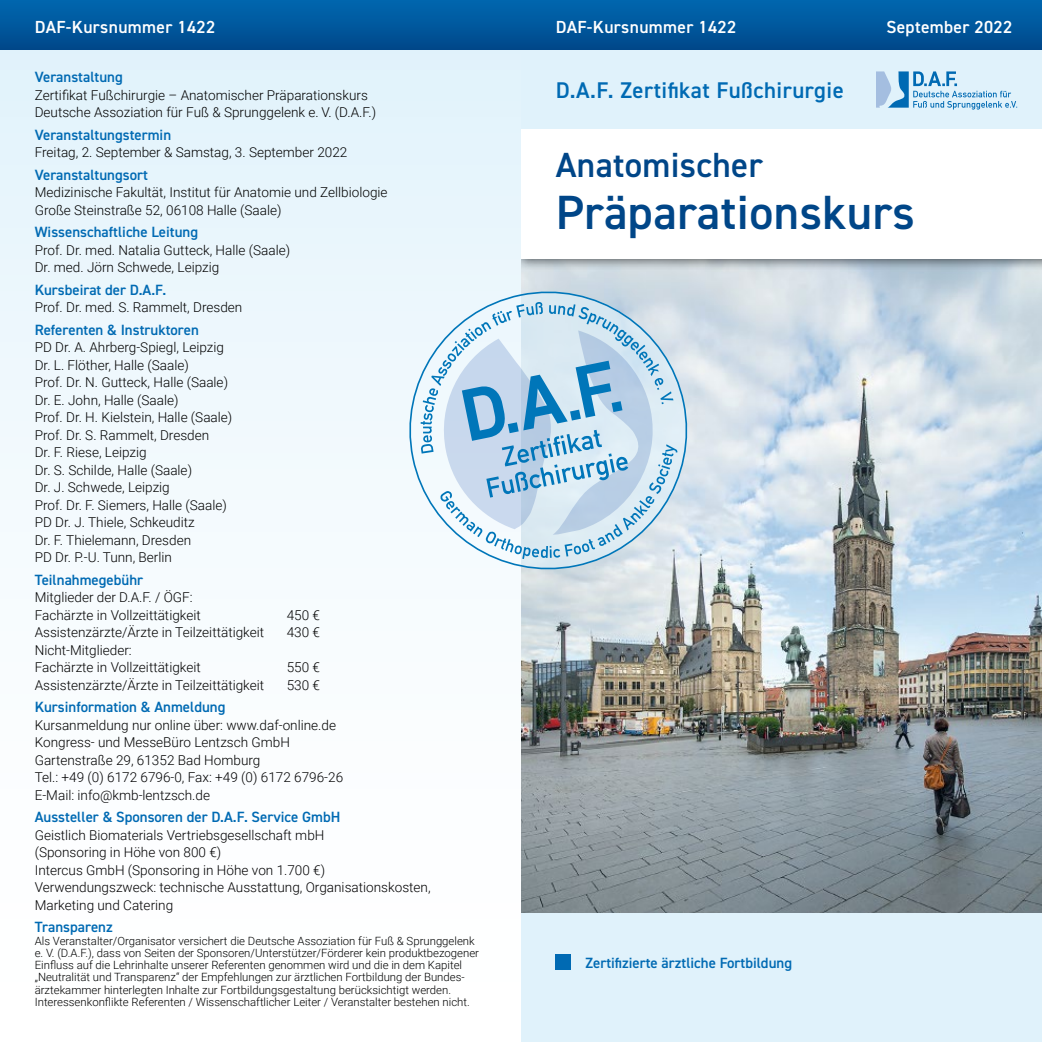
<style>
.page{position:relative;width:1042px;height:1042px;background:#fff}
.page>*{position:absolute;margin:0;border:0;box-sizing:border-box;transform-origin:0 0}
.t1{font:600 48.12px "DIN2014";letter-spacing:.01em;color:#004688}
.t2{font:600 35px "DIN2014";letter-spacing:.01em;color:#004688}
.t3{font:600 22.75px "DIN2014";letter-spacing:.02em;color:#006ab3}
.t4{font:600 17.5px "DIN2014";letter-spacing:.02em;color:#fff}
.t5{font:600 14.88px "DIN2014";color:#006ab3}
.t6{font:300 13.65px/17.5px "Roboto";color:#000}
.t7{font:300 11.38px/12.2px "Roboto";color:#000}
</style>
<div class="page">
<img style="left:521px;top:270px;width:521px;height:644px">
<div style="left:521px;top:914px;width:521px;height:128px;background:#e0f2fb"></div>
<div style="left:556px;top:954px;width:15px;height:16px;background:#006ab3"></div>
<div style="left:512px;top:120px;width:530px;height:150px;background:#000;opacity:.6"></div>
<div style="left:521px;top:129px;width:521px;height:129px;background:#fff"></div>
<div style="left:521px;top:50px;width:521px;height:79px;background:#e0f2fb"></div>
<svg style="left:876px;top:71px;width:141px;height:39px"></svg>
<div style="left:521px;top:0;width:521px;height:50px;background:linear-gradient(to bottom,#0068b0,#00488b)"></div>
<div style="left:0;top:50px;width:521px;height:992px;background:linear-gradient(to bottom,#e4f3fb,#fff)"></div>
<div style="left:0;top:0;width:521px;height:50px;background:linear-gradient(to bottom,#0068b0,#00488b)"></div>
<svg style="left:397px;top:279px;width:303px;height:303px"></svg>
<svg style="left:421px;top:302px;width:256px;height:257px;background:#bcd8ea"></svg>
<p class="t4" style="left:35px;top:15px;width:182px">DAF-Kursnummer 1422</p>
<p class="t5" style="left:35px;top:67px;width:90px">Veranstaltung</p>
<p class="t6" style="left:35px;top:86px;width:343px">Zertifikat Fußchirurgie – Anatomischer Präparationskurs<br>Deutsche Assoziation für Fuß &amp; Sprunggelenk e. V. (D.A.F.)</p>
<p class="t5" style="left:35px;top:125px;width:138px">Veranstaltungstermin</p>
<p class="t6" style="left:35px;top:143px;width:314px">Freitag, 2. September &amp; Samstag, 3. September 2022</p>
<p class="t5" style="left:35px;top:165px;width:115px">Veranstaltungsort</p>
<p class="t6" style="left:35px;top:183px;width:354px">Medizinische Fakultät, Institut für Anatomie und Zellbiologie<br>Große Steinstraße 52, 06108 Halle (Saale)</p>
<p class="t5" style="left:35px;top:222px;width:165px">Wissenschaftliche Leitung</p>
<p class="t6" style="left:35px;top:241px;width:257px">Prof. Dr. med. Natalia Gutteck, Halle (Saale)<br>Dr. med. Jörn Schwede, Leipzig</p>
<p class="t5" style="left:35px;top:280px;width:133px">Kursbeirat der D.A.F.</p>
<p class="t6" style="left:35px;top:298px;width:209px">Prof. Dr. med. S. Rammelt, Dresden</p>
<p class="t5" style="left:35px;top:320px;width:166px">Referenten &amp; Instruktoren</p>
<p class="t6" style="left:35px;top:338px;width:199px">PD Dr. A. Ahrberg-Spiegl, Leipzig<br>Dr. L. Flöther, Halle (Saale)<br>Prof. Dr. N. Gutteck, Halle (Saale)<br>Dr. E. John, Halle (Saale)<br>Prof. Dr. H. Kielstein, Halle (Saale)<br>Prof. Dr. S. Rammelt, Dresden<br>Dr. F. Riese, Leipzig<br>Dr. S. Schilde, Halle (Saale)<br>Dr. J. Schwede, Leipzig<br>Prof. Dr. F. Siemers, Halle (Saale)<br>PD Dr. J. Thiele, Schkeuditz<br>Dr. F. Thielemann, Dresden<br>PD Dr. P.-U. Tunn, Berlin</p>
<p class="t5" style="left:35px;top:570px;width:110px">Teilnahmegebühr</p>
<p class="t6" style="left:35px;top:588px;width:168px">Mitglieder der D.A.F. / ÖGF:<br>Fachärzte in Vollzeittätigkeit</p>
<p class="t6" style="left:287px;top:606px;width:35px">450 €</p>
<p class="t6" style="left:35px;top:623px;width:231px">Assistenzärzte/Ärzte in Teilzeittätigkeit</p>
<p class="t6" style="left:287px;top:623px;width:35px">430 €</p>
<p class="t6" style="left:35px;top:641px;width:168px">Nicht-Mitglieder:<br>Fachärzte in Vollzeittätigkeit</p>
<p class="t6" style="left:287px;top:658px;width:35px">550 €</p>
<p class="t6" style="left:35px;top:676px;width:231px">Assistenzärzte/Ärzte in Teilzeittätigkeit</p>
<p class="t6" style="left:287px;top:676px;width:35px">530 €</p>
<p class="t5" style="left:35px;top:697px;width:192px">Kursinformation &amp; Anmeldung</p>
<p class="t6" style="left:35px;top:716px;width:310px">Kursanmeldung nur online über: www.daf-online.de Kongress- und MesseBüro Lentzsch GmbH Gartenstraße 29, 61352 Bad Homburg<br>Tel.: +49 (0) 6172 6796-0, Fax: +49 (0) 6172 6796-26<br>E-Mail: info@kmb-lentzsch.de</p>
<p class="t5" style="left:35px;top:807px;width:307px">Aussteller &amp; Sponsoren der D.A.F. Service GmbH</p>
<p class="t6" style="left:35px;top:825px;width:397px">Geistlich Biomaterials Vertriebsgesellschaft mbH<br>(Sponsoring in Höhe von 800 €)<br>Intercus GmbH (Sponsoring in Höhe von 1.700 €)<br>Verwendungszweck: technische Ausstattung, Organisationskosten, Marketing und Catering</p>
<p class="t5" style="left:35px;top:917px;width:80px">Transparenz</p>
<p class="t7" style="left:35px;top:934px;width:446px">Als Veranstalter/Organisator versichert die Deutsche Assoziation für Fuß &amp; Sprunggelenk e. V. (D.A.F.), dass von Seiten der Sponsoren/Unterstützer/Förderer kein produktbezogener Einfluss auf die Lehrinhalte unserer Referenten genommen wird und die in dem Kapitel „Neutralität und Transparenz“ der Empfehlungen zur ärztlichen Fortbildung der Bundes&shy;ärztekammer hinterlegten Inhalte zur Fortbildungsgestaltung berücksichtigt werden.<br>Interessenkonflikte Referenten / Wissenschaftlicher Leiter / Veranstalter bestehen nicht.</p>
<p class="t4" style="left:556px;top:15px;width:182px">DAF-Kursnummer 1422</p>
<p class="t4" style="left:886px;top:15px;width:127px">September 2022</p>
<h3 class="t3" style="left:556px;top:75px;width:290px">D.A.F. Zertifikat Fußchirurgie</h3>
<h2 class="t2" style="left:556px;top:141px;width:209px">Anatomischer</h2>
<h1 class="t1" style="left:556px;top:181px;width:361px">Präparationskurs</h1>
<p class="t5" style="left:585px;top:953px;width:208px">Zertifizierte ärztliche Fortbildung</p>
</div>
